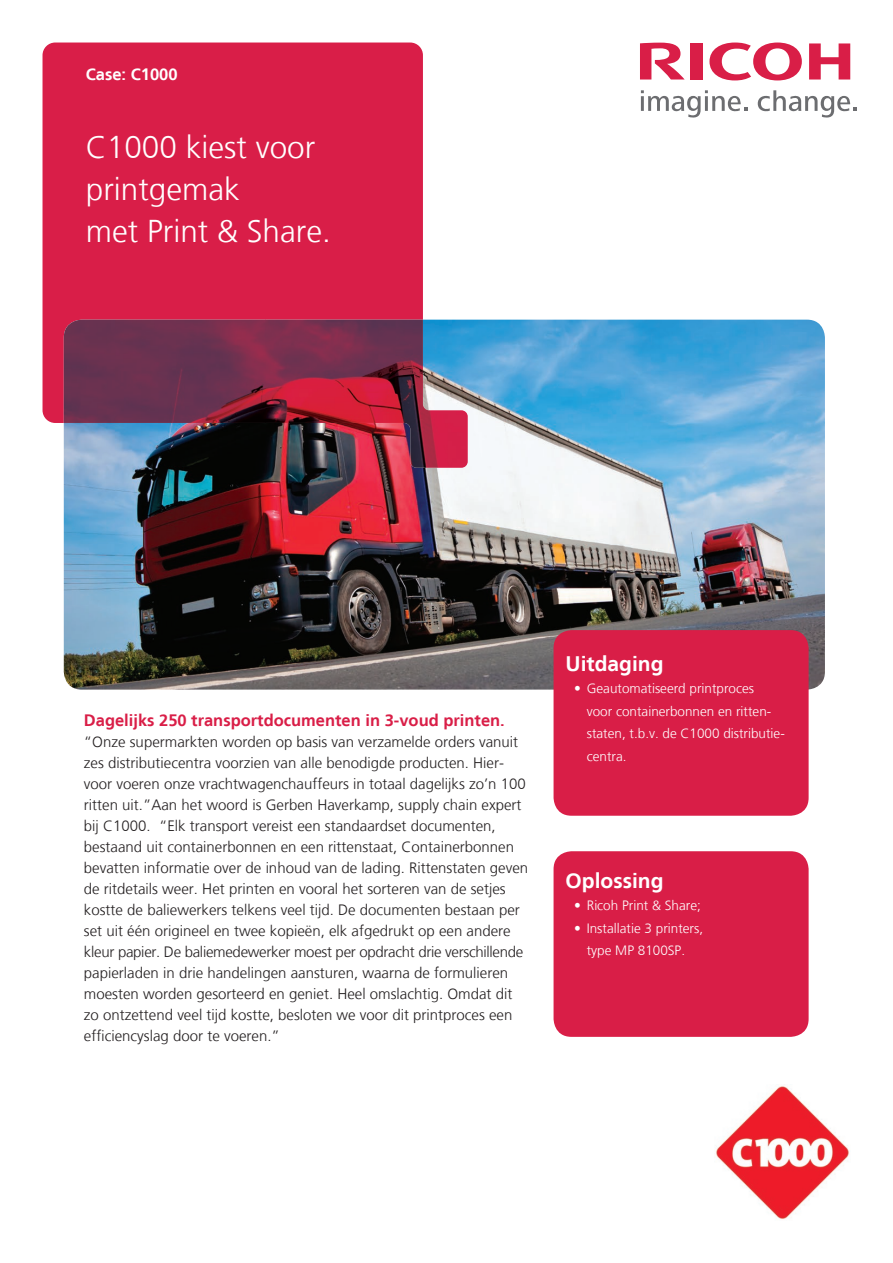
<style>
.page{position:relative;width:893px;height:1263px;background:#fff}
.page>*{position:absolute;margin:0;border:0;box-sizing:border-box;transform-origin:0 0}
.t1{font:300 31.5px/42px "Frutiger LT";color:#fff}
.t2{font:700 21px "Frutiger LT";color:#fff}
.t3{font:700 16.5px "Frutiger LT";color:#d91e47}
.t4{font:700 16.5px "Frutiger LT";color:#fff}
.t5{font:300 15px/21px "Frutiger LT";color:#231f20}
.t6{font:300 13.5px/22.5px "Frutiger LT";color:#fff}
</style>
<div class="page">
<img style="left:64px;top:320px;width:761px;height:370px">
<svg style="left:709px;top:43px;width:93px;height:37px"></svg>
<svg style="left:809px;top:43px;width:41px;height:37px"></svg>
<div style="left:690px;top:43px;width:12px;height:37px;background:#d91e47"></div>
<svg style="left:640px;top:43px;width:45px;height:37px"></svg>
<svg style="left:641px;top:90px;width:106px;height:28px"></svg>
<svg style="left:758px;top:90px;width:99px;height:28px"></svg>
<div style="left:43px;top:43px;width:380px;height:380px;background:#d91e48"></div>
<img style="left:64px;top:320px;width:202px;height:103px">
<img style="left:266px;top:320px;width:202px;height:148px">
<div style="left:554px;top:630px;width:255px;height:186px;background:#d91e47;border-radius:18px"></div>
<div style="left:554px;top:851px;width:255px;height:186px;background:#d91e47;border-radius:18px"></div>
<img style="left:716px;top:1086px;width:133px;height:133px">
<p class="t4" style="left:86px;top:64px;width:93px">Case: C1000</p>
<h1 class="t1" style="left:86px;top:126px;width:247px">C1000 kiest voor printgemak<br>met Print &amp; Share.</h1>
<p class="t3" style="left:84px;top:710px;width:422px">Dagelijks 250 transportdocumenten in 3-voud printen.</p>
<p class="t5" style="left:84px;top:731px;width:446px">“Onze supermarkten worden op basis van verzamelde orders vanuit zes distributiecentra voorzien van alle benodigde producten. Hier&shy;voor voeren onze vrachtwagenchauffeurs in totaal dagelijks zo’n 100 ritten uit.”Aan het woord is Gerben Haverkamp, supply chain expert bij C1000. “Elk transport vereist een standaardset documenten, bestaand uit containerbonnen en een rittenstaat, Containerbonnen bevatten informatie over de inhoud van de lading. Rittenstaten geven de ritdetails weer. Het printen en vooral het sorteren van de setjes kostte de baliewerkers telkens veel tijd. De documenten bestaan per set uit één origineel en twee kopieën, elk afgedrukt op een andere kleur papier. De baliemedewerker moest per opdracht drie verschillende papierladen in drie handelingen aansturen, waarna de formulieren moesten worden gesorteerd en geniet. Heel omslachtig. Omdat dit zo ontzettend veel tijd kostte, besloten we voor dit printproces een efficiencyslag door te voeren.”</p>
<h2 class="t2" style="left:566px;top:651px;width:100px">Uitdaging</h2>
<p class="t6" style="left:587px;top:677px;width:200px;text-indent:-13px">• Geautomatiseerd printproces<br>voor containerbonnen en ritten&shy;staten, t.b.v. de C1000 distributie&shy;centra.</p>
<h2 class="t2" style="left:566px;top:868px;width:99px">Oplossing</h2>
<p class="t6" style="left:574px;top:894px;width:128px">• Ricoh Print &amp; Share;</p>
<p class="t6" style="left:574px;top:917px;width:131px;text-align:center">• Installatie 3 printers, type MP 8100SP.</p>
</div>
